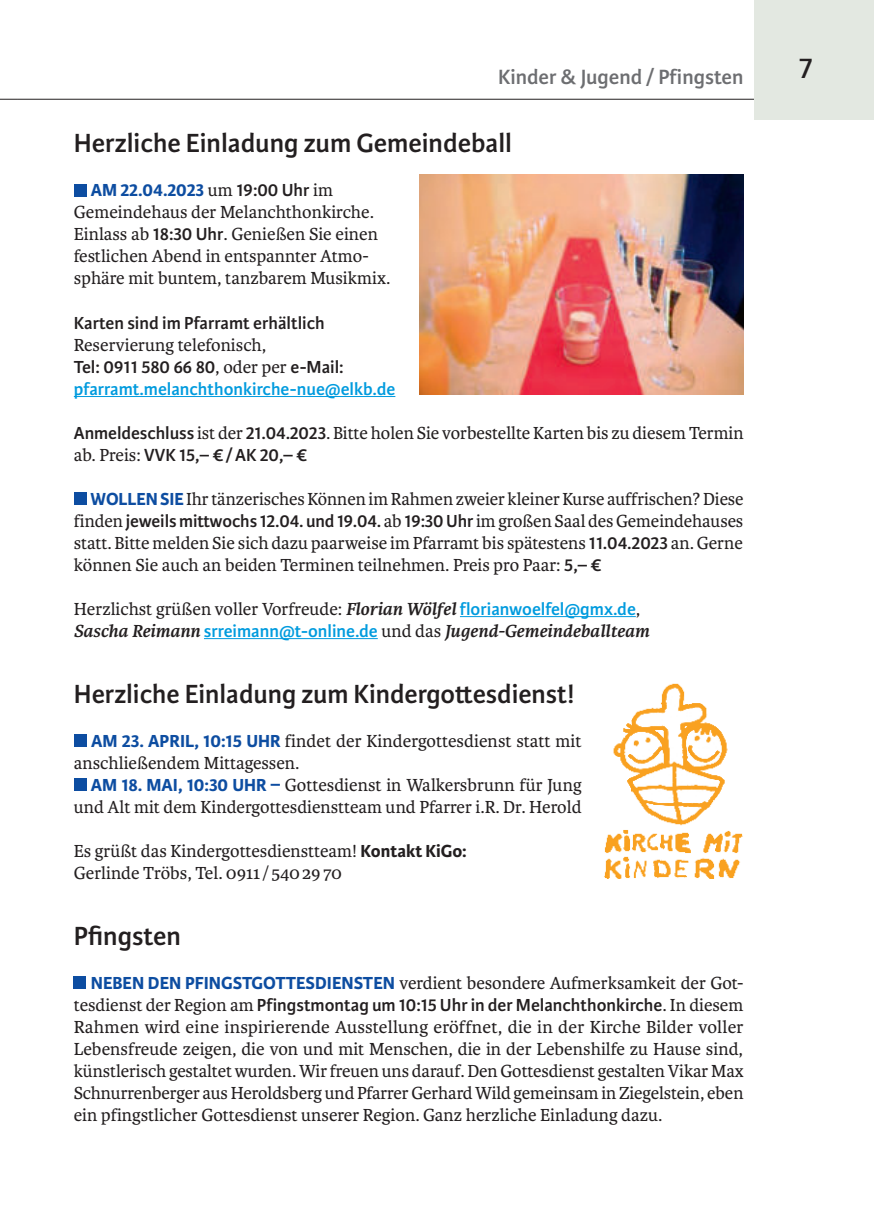
<style>
.page{position:relative;width:874px;height:1225px;background:#fff}
.page>*{position:absolute;margin:0;border:0;box-sizing:border-box;transform-origin:0 0}
.t1{font:700 30px "Agfa Rotis Sans Serif";color:#231f20}
.t2{font:600 28px "Karmina Sans";color:#231f20}
.t3{font:600 22px "Karmina Sans";color:#6d6e71}
.t4{font:18.6px/22px "Karmina";color:#231f20}
.t5{font:600 18.6px "Karmina Sans";color:#231f20}
.t6{font:italic 700 18.6px/22px "Karmina";color:#231f20}
.t7{font:600 18.6px/22px "Karmina Sans";color:#009bde}
.t8{font:700 18.6px "Karmina Sans";letter-spacing:-.005em;color:#0d4da1}
.s1{font-family:"Karmina";font-weight:400;color:#231f20}
.s2{font-weight:600;color:#231f20}
.s3{font-family:"Karmina Sans";font-weight:600}
.s4{color:#231f20}
.s5{font-family:"Karmina";font-weight:400}
.s6{font-family:"Karmina Sans";font-weight:700;color:#0d4da1}
.s7{font-weight:400;font-style:normal}
.s8{font-family:"Karmina Sans";font-weight:600;font-style:normal;color:#009bde}
.s9{font-family:"Karmina Sans";font-weight:700}
</style>
<div class="page">
<hr style="left:17px;top:99px;width:850px;height:1px;background:#231f20">
<svg style="left:0;top:99px;width:17px;height:1px"></svg>
<div style="left:754px;top:0;width:119px;height:119px;background:#e3e8e1"></div>
<div style="left:74px;top:734px;width:12px;height:12px;background:#0d4da1"></div>
<div style="left:74px;top:778px;width:12px;height:12px;background:#0d4da1"></div>
<img style="left:604px;top:683px;width:139px;height:195px">
<hr style="left:74px;top:396px;width:321px;height:1px;background:#009bde">
<hr style="left:459px;top:616px;width:176px;height:1px;background:#009bde">
<hr style="left:204px;top:638px;width:173px;height:1px;background:#009bde">
<div style="left:74px;top:184px;width:12px;height:12px;background:#0d4da1"></div>
<div style="left:74px;top:492px;width:12px;height:12px;background:#0d4da1"></div>
<img style="left:420px;top:174px;width:323px;height:220px">
<div style="left:74px;top:976px;width:12px;height:12px;background:#0d4da1"></div>
<p class="t3" style="left:498px;top:67px;width:247px">Kinder &amp; Jugend / Pfingsten</p>
<h1 class="t1" style="left:797px;top:50px;width:18px">7</h1>
<h2 class="t2" style="left:74px;top:131px;width:439px">Herzliche Einladung zum Gemeindeball</h2>
<p class="t8" style="left:91px;top:181px;width:243px">AM 22.04.2023 <span class="s1">um</span> <span class="s2">19:00 Uhr</span> <span class="s1">im</span></p>
<p class="t4" style="left:74px;top:202px;width:318px">Gemeinde haus der Melanchthonkirche.<br>Einlass ab <span class="s3">18:30 Uhr</span>. Genießen Sie einen festlichen Abend in entspannter Atmo&shy;sphäre mit buntem, tanzbarem Musikmix.</p>
<p class="t5" style="left:74px;top:314px;width:252px">Karten sind im Pfarramt erhältlich</p>
<p class="t4" style="left:74px;top:334px;width:194px">Reservierung telefonisch,</p>
<p class="t7" style="left:74px;top:356px;width:323px"><span class="s4">Tel: 0911 580 66 80</span><span class="s1">, oder per</span> <span class="s4">e-Mail: </span>pfarramt.melanchthonkirche-nue@elkb.de</p>
<p class="t4" style="left:74px;top:422px;width:671px"><span class="s3">Anmeldeschluss</span> ist der <span class="s3">21.04.2023</span>. Bitte holen Sie vorbestellte Karten bis zu diesem Termin</p>
<p class="t5" style="left:74px;top:446px;width:235px"><span class="s5">ab. Preis:</span> VVK 15,– € / AK 20,– €</p>
<p class="t4" style="left:90px;top:488px;width:654px"><span class="s6">WOLLEN SIE</span> Ihr tänzerisches Können im Rahmen zweier kleiner Kurse auffrischen? Diese</p>
<p class="t5" style="left:74px;top:512px;width:670px"><span class="s5">finden</span> jeweils mittwochs 12.04. und 19.04. <span class="s5">ab</span> 19:30 Uhr <span class="s5">im großen Saal des Gemeindehauses</span></p>
<p class="t4" style="left:74px;top:532px;width:670px">statt. Bitte melden Sie sich dazu paarweise im Pfarramt bis spätestens <span class="s3">11.04.2023</span> an. Gerne können Sie auch an beiden Terminen teilnehmen. Preis pro Paar: <span class="s3">5,– €</span></p>
<p class="t6" style="left:74px;top:599px;width:577px"><span class="s7">Herzlichst grüßen voller Vorfreude:</span> Florian Wölfel <span class="s8">florianwoelfel@gmx.de</span><span class="s7">,<br></span>Sascha Reimann <span class="s8">srreimann@t-online.de</span> <span class="s7">und das</span> Jugend-Gemeindeballteam</p>
<h2 class="t2" style="left:74px;top:681px;width:502px">Herzliche Einladung zum Kindergottesdienst!</h2>
<p class="t4" style="left:74px;top:730px;width:509px;text-indent:17px"><span class="s6">AM 23. APRIL, 10:15 UHR</span> findet der Kindergottesdienst statt mit anschließendem Mittagessen.</p>
<p class="t4" style="left:74px;top:774px;width:509px;text-align:right"><span class="s6">AM 18. MAI, 10:30 UHR –</span> Gottesdienst in Walkersbrunn für Jung und Alt mit dem Kindergottesdienstteam und Pfarrer i.R. Dr. Herold</p>
<p class="t4" style="left:74px;top:840px;width:394px">Es grüßt das Kindergottesdienstteam! <span class="s9">Kontakt KiGo:<br></span>Gerlinde Tröbs, Tel. 0911 / 540 29 70</p>
<h2 class="t2" style="left:74px;top:923px;width:109px">Pfingsten</h2>
<p class="t4" style="left:91px;top:972px;width:653px"><span class="s6">NEBEN DEN PFINGSTGOTTESDIENSTEN</span> verdient besondere Aufmerksamkeit der Got-</p>
<p class="t5" style="left:74px;top:996px;width:670px"><span class="s5">tesdienst der Region am</span> Pfingstmontag um 10:15 Uhr in der Melanchthonkirche<span class="s5">. In diesem</span></p>
<p class="t4" style="left:74px;top:1016px;width:671px;text-align:justify">Rahmen wird eine inspirierende Ausstellung eröffnet, die in der Kirche Bilder voller Lebensfreude zeigen, die von und mit Menschen, die in der Lebenshilfe zu Hause sind, künstlerisch gestaltet wurden. Wir freuen uns darauf. Den Gottesdienst gestalten Vikar Max Schnurrenberger aus Heroldsberg und Pfarrer Gerhard Wild gemeinsam in Ziegelstein, eben ein pfingstlicher Gottesdienst unserer Region. Ganz herzliche Einladung dazu.</p>
</div>
